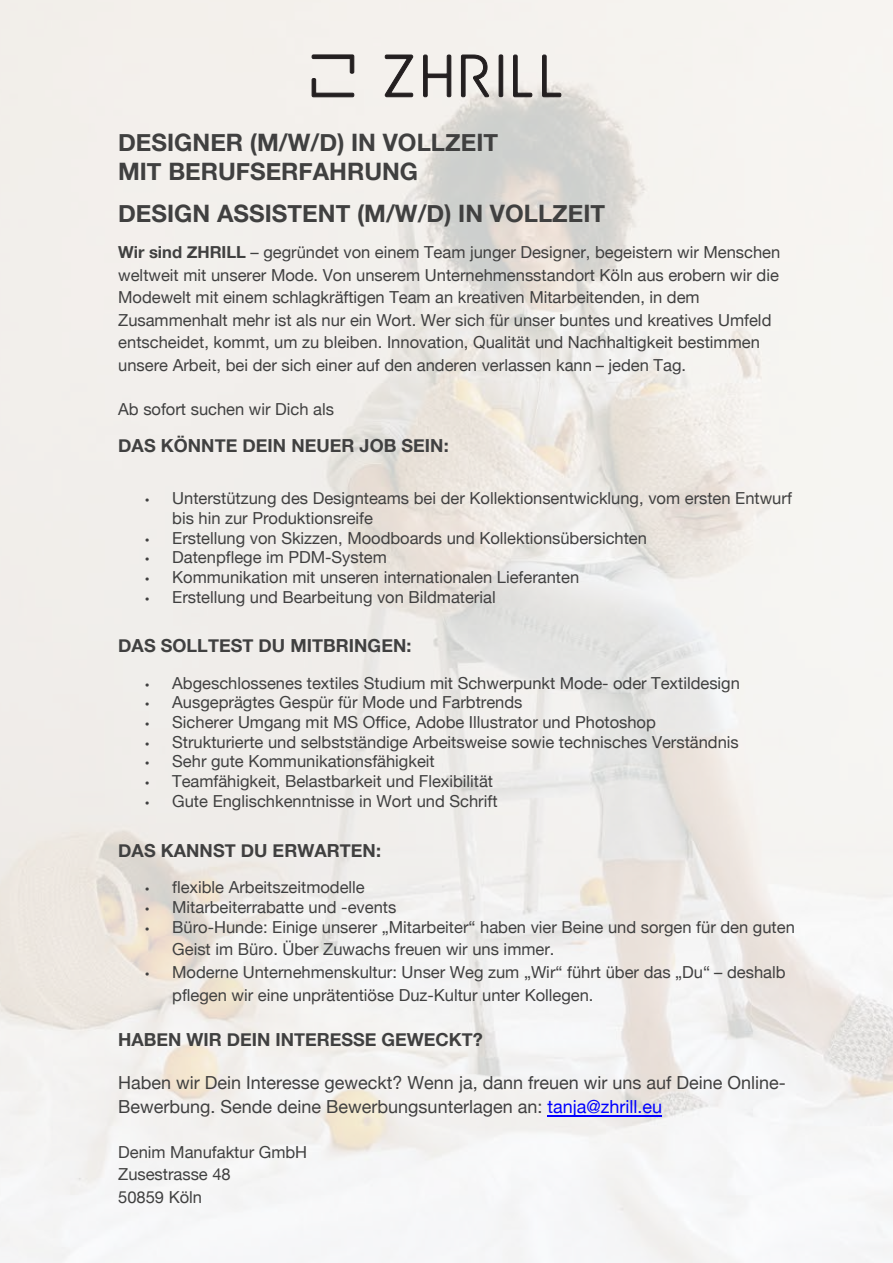
<style>
.page{position:relative;width:893px;height:1263px;background:#fff}
.page>*{position:absolute;margin:0;border:0;box-sizing:border-box;transform-origin:0 0}
.t1{font:700 24px/28.8px "Helvetica Neue";color:#404040}
.t2{font:18px/24.5px "Helvetica Neue";color:#404040}
.t3{font:700 18px "Helvetica Neue";letter-spacing:.005em;color:#404040}
.t4{font:16.5px/22.6px "Helvetica Neue";color:#404040}
.s1{font-weight:700}
.s2{color:#00f}
</style>
<div class="page">
<img style="left:0;top:0;width:893px;height:1263px">
<hr style="left:547px;top:1115px;width:115px;height:1px;background:#00f">
<svg style="left:311px;top:54px;width:43px;height:44px;background:#bbb8b5"></svg>
<svg style="left:423px;top:54px;width:28px;height:43px"></svg>
<div style="left:499px;top:55px;width:4px;height:42px;border:1px solid #231f20"></div>
<svg style="left:513px;top:54px;width:19px;height:43px"></svg>
<svg style="left:542px;top:54px;width:19px;height:43px"></svg>
<svg style="left:384px;top:54px;width:29px;height:43px"></svg>
<svg style="left:461px;top:54px;width:28px;height:44px"></svg>
<h1 class="t1" style="left:118px;top:129px;width:381px">DESIGNER (M/W/D) IN VOLLZEIT<br>MIT BERUFSERFAHRUNG</h1>
<h1 class="t1" style="left:118px;top:199px;width:488px">DESIGN ASSISTENT (M/W/D) IN VOLLZEIT</h1>
<p class="t4" style="left:118px;top:241px;width:663px"><span class="s1">Wir sind ZHRILL</span> – gegründet von einem Team junger Designer, begeistern wir Menschen weltweit mit unserer Mode. Von unserem Unternehmensstandort Köln aus erobern wir die Modewelt mit einem schlagkräftigen Team an kreativen Mitarbeitenden, in dem Zusammenhalt mehr ist als nur ein Wort. Wer sich für unser buntes und kreatives Umfeld entscheidet, kommt, um zu bleiben. Innovation, Qualität und Nachhaltigkeit bestimmen unsere Arbeit, bei der sich einer auf den anderen verlassen kann – jeden Tag.</p>
<p class="t4" style="left:118px;top:398px;width:217px">Ab sofort suchen wir Dich als</p>
<p class="t3" style="left:118px;top:432px;width:332px">DAS KÖNNTE DEIN NEUER JOB SEIN:</p>
<p class="t4" style="left:172px;top:489px;width:621px;line-height:19.8px;text-indent:-27px">• Unterstützung des Designteams bei der Kollektionsentwicklung, vom ersten Entwurf bis hin zur Produktionsreife</p>
<p class="t4" style="left:145px;top:527px;width:503px">• Erstellung von Skizzen, Moodboards und Kollektionsübersichten</p>
<p class="t4" style="left:145px;top:547px;width:243px">• Datenpflege im PDM-System</p>
<p class="t4" style="left:145px;top:566px;width:435px">• Kommunikation mit unseren internationalen Lieferanten</p>
<p class="t4" style="left:145px;top:586px;width:352px">• Erstellung und Bearbeitung von Bildmaterial</p>
<p class="t3" style="left:118px;top:631px;width:295px">DAS SOLLTEST DU MITBRINGEN:</p>
<p class="t4" style="left:145px;top:673px;width:596px">• Abgeschlossenes textiles Studium mit Schwerpunkt Mode- oder Textildesign</p>
<p class="t4" style="left:145px;top:692px;width:379px">• Ausgeprägtes Gespür für Mode und Farbtrends</p>
<p class="t4" style="left:145px;top:712px;width:512px">• Sicherer Umgang mit MS Office, Adobe Illustrator und Photoshop</p>
<p class="t4" style="left:145px;top:732px;width:595px">• Strukturierte und selbstständige Arbeitsweise sowie technisches Verständnis</p>
<p class="t4" style="left:145px;top:751px;width:291px">• Sehr gute Kommunikationsfähigkeit</p>
<p class="t4" style="left:145px;top:771px;width:349px">• Teamfähigkeit, Belastbarkeit und Flexibilität</p>
<p class="t4" style="left:145px;top:791px;width:354px">• Gute Englischkenntnisse in Wort und Schrift</p>
<p class="t3" style="left:118px;top:836px;width:264px">DAS KANNST DU ERWARTEN:</p>
<p class="t4" style="left:145px;top:877px;width:221px">• flexible Arbeitszeitmodelle</p>
<p class="t4" style="left:145px;top:897px;width:253px">• Mitarbeiterrabatte und -events</p>
<p class="t4" style="left:172px;top:917px;width:624px;text-indent:-27px">• Büro-Hunde: Einige unserer „Mitarbeiter“ haben vier Beine und sorgen für den guten<br>Geist im Büro. Über Zuwachs freuen wir uns immer.</p>
<p class="t4" style="left:172px;top:962px;width:615px;text-indent:-27px">• Moderne Unternehmenskultur: Unser Weg zum „Wir“ führt über das „Du“ – deshalb pflegen wir eine unprätentiöse Duz-Kultur unter Kollegen.</p>
<p class="t3" style="left:118px;top:1026px;width:366px">HABEN WIR DEIN INTERESSE GEWECKT?</p>
<p class="t2" style="left:118px;top:1071px;width:669px">Haben wir Dein Interesse geweckt? Wenn ja, dann freuen wir uns auf Deine Online-<br>Bewerbung. Sende deine Bewerbungsunterlagen an: <span class="s2">tanja@zhrill.eu</span></p>
<p class="t4" style="left:118px;top:1141px;width:190px">Denim Manufaktur GmbH<br>Zusestrasse 48<br>50859 Köln</p>
</div>
